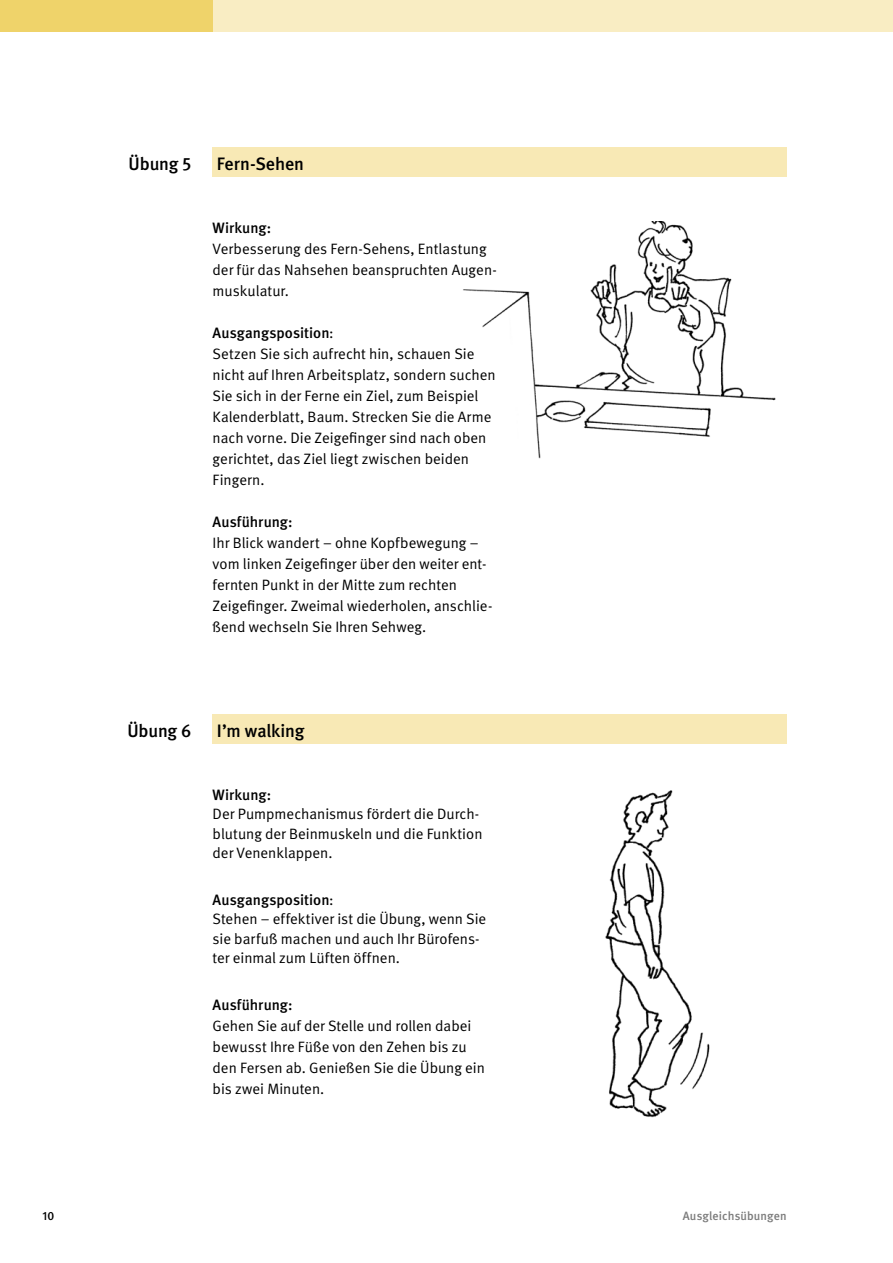
<style>
.page{position:relative;width:893px;height:1263px;background:#fff}
.page>*{position:absolute;margin:0;border:0;box-sizing:border-box;transform-origin:0 0}
.t1{font:500 18px "DGUV Meta";letter-spacing:-.005em;color:#000}
.t2{font:15px/21px "DGUV Meta";color:#000}
.t3{font:500 15px "DGUV Meta";color:#000}
.t4{font:500 12px "DGUV Meta";letter-spacing:.01em;color:#7c7c7c}
.t5{font:500 12px "DGUV Meta";color:#000}
.s1{font-weight:500}
</style>
<div class="page">
<div style="left:213px;top:147px;width:574px;height:29px;background:#f8e9b5"></div>
<div style="left:213px;top:714px;width:574px;height:29px;background:#f8e9b5"></div>
<img style="left:463px;top:222px;width:313px;height:237px">
<img style="left:605px;top:790px;width:105px;height:328px">
<div style="left:0;top:0;width:893px;height:32px;background:#f9edc3"></div>
<div style="left:0;top:0;width:213px;height:32px;background:#efd36a"></div>
<p class="t5" style="left:43px;top:1209px;width:13px">10</p>
<p class="t1" style="left:129px;top:153px;width:64px">Übung 5</p>
<p class="t1" style="left:217px;top:153px;width:89px">Fern-Sehen</p>
<p class="t3" style="left:213px;top:219px;width:60px">Wirkung:</p>
<p class="t2" style="left:213px;top:238px;width:286px">Verbesserung des Fern-Sehens, Entlastung der für das Nahsehen beanspruchten Augen&shy;muskulatur.</p>
<p class="t2" style="left:213px;top:322px;width:285px"><span class="s1">Ausgangsposition</span>:<br>Setzen Sie sich aufrecht hin, schauen Sie nicht auf Ihren Arbeitsplatz, sondern suchen Sie sich in der Ferne ein Ziel, zum Beispiel Kalenderblatt, Baum. Strecken Sie die Arme nach vorne. Die Zeigefinger sind nach oben gerichtet, das Ziel liegt zwischen beiden Fingern.</p>
<p class="t3" style="left:213px;top:513px;width:81px">Ausführung:</p>
<p class="t2" style="left:213px;top:532px;width:281px">Ihr Blick wandert – ohne Kopfbewegung – vom linken Zeigefinger über den weiter ent&shy;fernten Punkt in der Mitte zum rechten Zeigefinger. Zweimal wiederholen, anschlie&shy;ßend wechseln Sie Ihren Sehweg.</p>
<p class="t1" style="left:127px;top:720px;width:65px">Übung 6</p>
<p class="t1" style="left:217px;top:720px;width:89px">I’m walking</p>
<p class="t3" style="left:213px;top:786px;width:60px">Wirkung:</p>
<p class="t2" style="left:213px;top:805px;width:271px;line-height:19.5px">Der Pumpmechanismus fördert die Durch&shy;blutung der Beinmuskeln und die Funktion der Venenklappen.</p>
<p class="t2" style="left:213px;top:890px;width:275px;line-height:19.5px"><span class="s1">Ausgangsposition</span>:<br>Stehen – effektiver ist die Übung, wenn Sie sie barfuß machen und auch Ihr Bürofens&shy;ter einmal zum Lüften öffnen.</p>
<p class="t3" style="left:213px;top:996px;width:81px">Ausführung:</p>
<p class="t2" style="left:213px;top:1015px;width:274px">Gehen Sie auf der Stelle und rollen dabei bewusst Ihre Füße von den Zehen bis zu den Fersen ab. Genießen Sie die Übung ein bis zwei Minuten.</p>
<p class="t4" style="left:683px;top:1209px;width:105px">Ausgleichsübungen</p>
</div>
